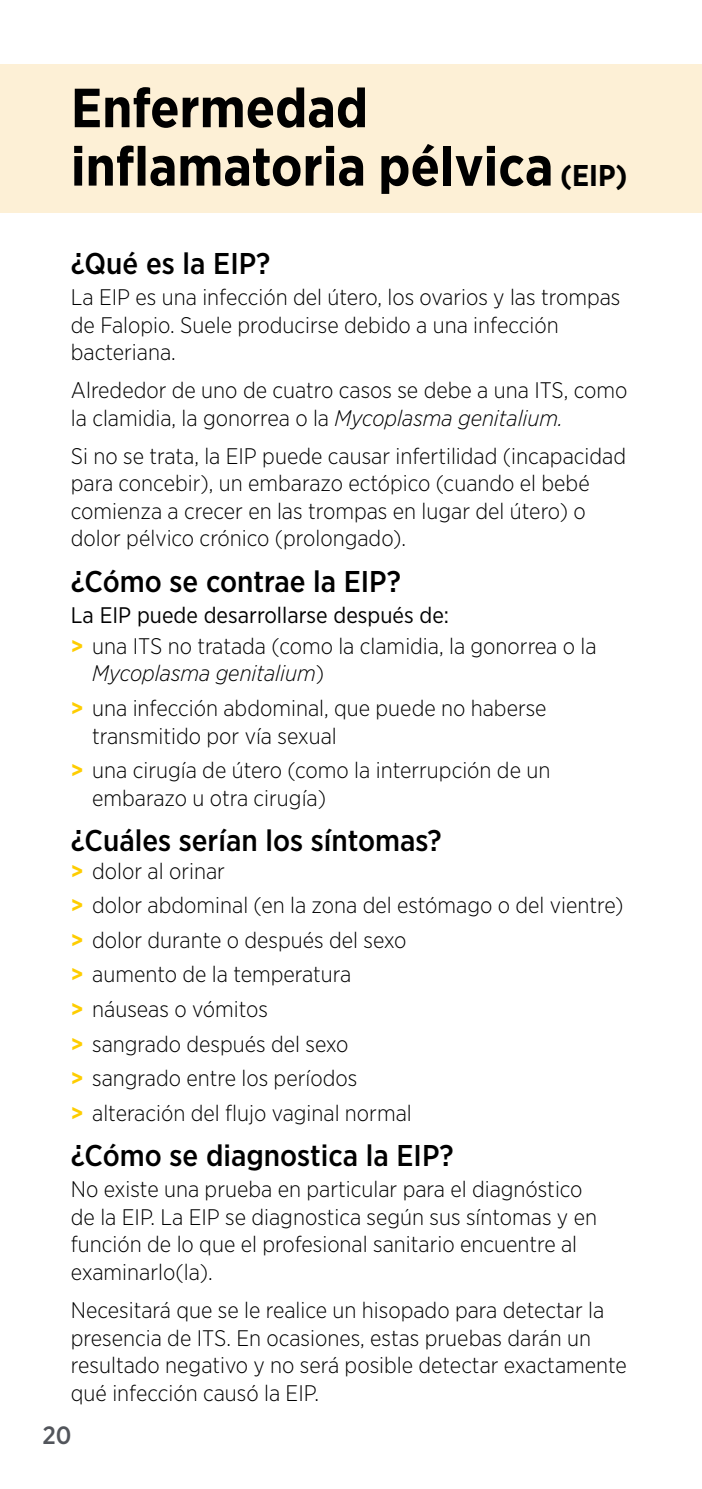
<style>
.page{position:relative;width:702px;height:1489px;background:#fff}
.page>*{position:absolute;margin:0;border:0;box-sizing:border-box;transform-origin:0 0}
.t1{font:700 55px/58.2px "Gotham Narrow";color:#000}
.t2{font:500 30px "Gotham Narrow";color:#000}
.t3{font:500 25px "Gotham Narrow";color:#52555b}
.t4{font:300 22.5px/27.5px "Gotham Narrow";color:#000}
.s1{font-size:30px}
.s2{font-style:italic}
.s3{font-weight:400}
.s4{font-weight:700;color:#fecd00}
</style>
<div class="page">
<div style="left:0;top:64px;width:702px;height:149px;background:#fdf0d6"></div>
<h1 class="t1" style="left:71px;top:78px;width:558px">Enfermedad inflamatoria pélvica <span class="s1">(EIP)</span></h1>
<h2 class="t2" style="left:71px;top:244px;width:201px">¿Qué es la EIP?</h2>
<p class="t4" style="left:71px;top:283px;width:551px">La EIP es una infección del útero, los ovarios y las trompas de Falopio. Suele producirse debido a una infección bacteriana.</p>
<p class="t4" style="left:71px;top:376px;width:558px">Alrededor de uno de cuatro casos se debe a una ITS, como la clamidia, la gonorrea o la <span class="s2">Mycoplasma genitalium.</span></p>
<p class="t4" style="left:71px;top:441px;width:556px">Si no se trata, la EIP puede causar infertilidad (incapacidad para concebir), un embarazo ectópico (cuando el bebé comienza a crecer en las trompas en lugar del útero) o dolor pélvico crónico (prolongado).</p>
<h2 class="t2" style="left:71px;top:562px;width:331px">¿Cómo se contrae la EIP?</h2>
<p class="t4" style="left:71px;top:599px;width:527px;line-height:31px"><span class="s3">La EIP puede desarrollarse después de:<br></span><span class="s4">&gt;</span> una ITS no tratada (como la clamidia, la gonorrea o la</p>
<p class="t4" style="left:71px;top:655px;width:477px;line-height:34.5px;text-indent:21px"><span class="s2">Mycoplasma genitalium</span>)<br><span class="s4">&gt;</span> una infección abdominal, que puede no haberse</p>
<p class="t4" style="left:71px;top:717px;width:481px;line-height:34.5px;text-indent:21px">transmitido por vía sexual<br><span class="s4">&gt;</span> una cirugía de útero (como la interrupción de un</p>
<p class="t4" style="left:92px;top:783px;width:235px">embarazo u otra cirugía)</p>
<h2 class="t2" style="left:71px;top:821px;width:372px">¿Cuáles serían los síntomas?</h2>
<p class="t4" style="left:71px;top:853px;width:554px;line-height:34.5px"><span class="s4">&gt;</span> dolor al orinar<br><span class="s4">&gt;</span> dolor abdominal (en la zona del estómago o del vientre) <span class="s4">&gt;</span> dolor durante o después del sexo<br><span class="s4">&gt;</span> aumento de la temperatura<br><span class="s4">&gt;</span> náuseas o vómitos<br><span class="s4">&gt;</span> sangrado después del sexo<br><span class="s4">&gt;</span> sangrado entre los períodos<br><span class="s4">&gt;</span> alteración del flujo vaginal normal</p>
<h2 class="t2" style="left:71px;top:1136px;width:384px">¿Cómo se diagnostica la EIP?</h2>
<p class="t4" style="left:71px;top:1175px;width:527px">No existe una prueba en particular para el diagnóstico de la EIP. La EIP se diagnostica según sus síntomas y en función de lo que el profesional sanitario encuentre al examinarlo(la).</p>
<p class="t4" style="left:71px;top:1295px;width:557px">Necesitará que se le realice un hisopado para detectar la presencia de ITS. En ocasiones, estas pruebas darán un resultado negativo y no será posible detectar exactamente qué infección causó la EIP.</p>
<p class="t3" style="left:43px;top:1419px;width:31px">20</p>
</div>
